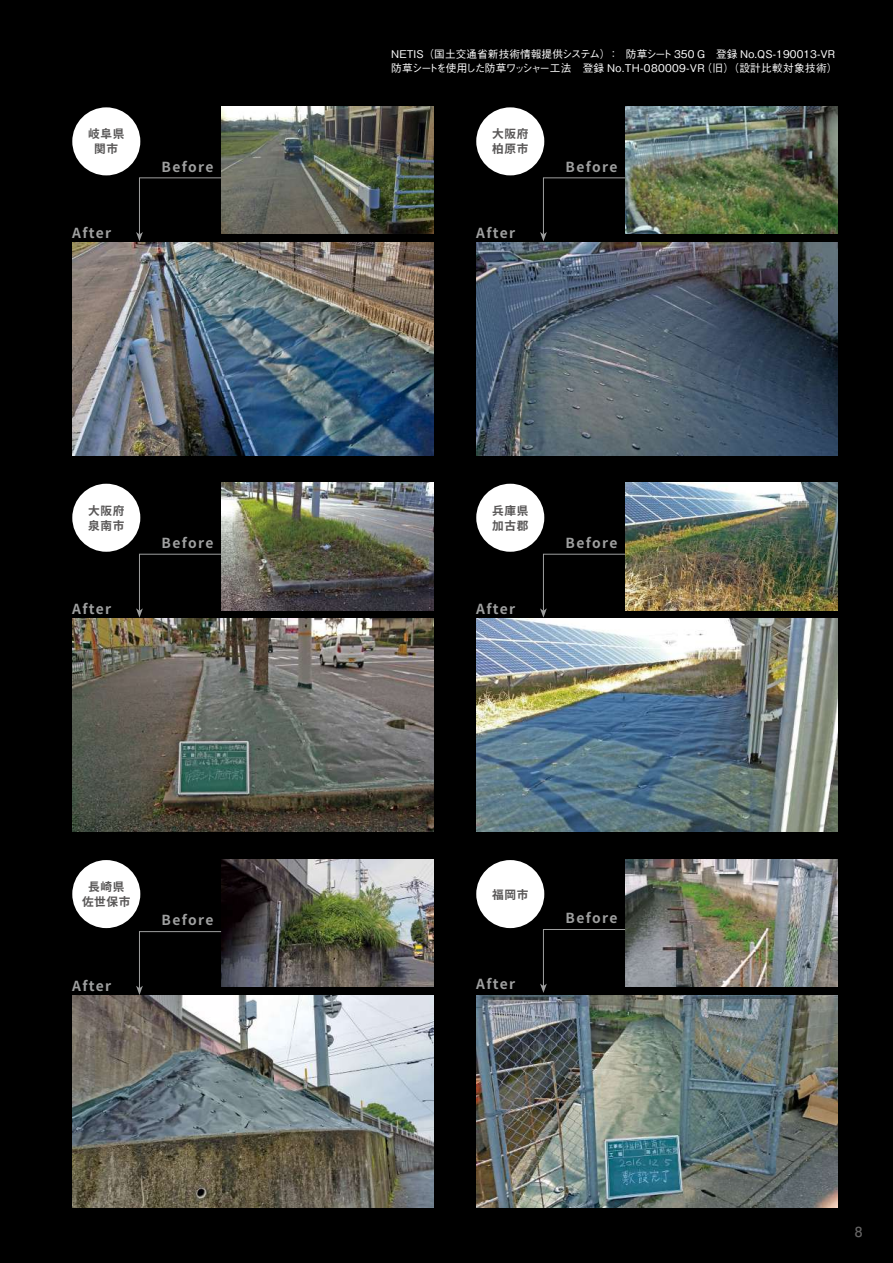
<style>
.page{position:relative;width:893px;height:1263px;background:#000}
.page>*{position:absolute;margin:0;border:0;box-sizing:border-box;transform-origin:0 0}
.t1{font:700 13.8px "Source Han Sans JP";letter-spacing:.095em;color:#9fa0a0}
.t2{font:700 13.8px "Futo Go B101 Pr 6 N";color:#656464}
.t3{font:700 11.7px/14.9px "Source Han Sans JP";letter-spacing:.05em;color:#595757}
.t4{font:500 10.65px/13.8px "Gothic BBB Pr 6 N";letter-spacing:.01em;color:#fff}
</style>
<div class="page">
<img style="left:625px;top:106px;width:213px;height:128px">
<img style="left:625px;top:483px;width:213px;height:127px">
<img style="left:221px;top:106px;width:213px;height:128px">
<img style="left:221px;top:483px;width:213px;height:127px">
<img style="left:221px;top:859px;width:213px;height:127px">
<img style="left:625px;top:859px;width:213px;height:127px">
<img style="left:476px;top:242px;width:362px;height:213px">
<img style="left:476px;top:619px;width:362px;height:212px">
<img style="left:72px;top:242px;width:362px;height:213px">
<img style="left:72px;top:619px;width:362px;height:212px">
<img style="left:72px;top:995px;width:362px;height:213px">
<img style="left:476px;top:995px;width:362px;height:213px">
<div style="left:72px;top:860px;width:68px;height:68px;background:#fff;border-radius:50%"></div>
<div style="left:476px;top:107px;width:68px;height:68px;background:#fff;border-radius:50%"></div>
<div style="left:476px;top:484px;width:68px;height:68px;background:#fff;border-radius:50%"></div>
<div style="left:72px;top:107px;width:68px;height:68px;background:#fff;border-radius:50%"></div>
<div style="left:72px;top:484px;width:68px;height:68px;background:#fff;border-radius:50%"></div>
<div style="left:476px;top:860px;width:68px;height:68px;background:#fff;border-radius:50%"></div>
<svg style="left:136px;top:931px;width:86px;height:64px"></svg>
<svg style="left:540px;top:177px;width:86px;height:64px"></svg>
<svg style="left:540px;top:554px;width:86px;height:64px"></svg>
<svg style="left:136px;top:177px;width:86px;height:64px"></svg>
<svg style="left:136px;top:554px;width:86px;height:64px"></svg>
<svg style="left:540px;top:929px;width:86px;height:64px"></svg>
<p class="t4" style="left:391px;top:47px;width:448px">NETIS（国土交通省新技術情報提供システム）： 防草シート350Ｇ　登録 No.QS-190013-VR防草シートを使用した防草ワッシャー工法　登録 No.TH-080009-VR（旧）（設計比較対象技術）</p>
<p class="t3" style="left:88px;top:127px;width:38px;text-align:center">岐阜県関市</p>
<p class="t3" style="left:492px;top:127px;width:38px">大阪府柏原市</p>
<p class="t1" style="left:162px;top:159px;width:53px">Before</p>
<p class="t1" style="left:566px;top:159px;width:53px">Before</p>
<p class="t1" style="left:72px;top:225px;width:40px">After</p>
<p class="t1" style="left:476px;top:225px;width:40px">After</p>
<p class="t3" style="left:88px;top:503px;width:38px">大阪府泉南市</p>
<p class="t3" style="left:492px;top:503px;width:38px">兵庫県加古郡</p>
<p class="t1" style="left:162px;top:535px;width:53px">Before</p>
<p class="t1" style="left:566px;top:535px;width:53px">Before</p>
<p class="t1" style="left:72px;top:601px;width:40px">After</p>
<p class="t1" style="left:476px;top:601px;width:40px">After</p>
<p class="t3" style="left:82px;top:880px;width:50px;text-align:center">長崎県佐世保市</p>
<p class="t3" style="left:492px;top:887px;width:38px">福岡市</p>
<p class="t1" style="left:72px;top:978px;width:40px">After</p>
<p class="t1" style="left:162px;top:912px;width:53px">Before</p>
<p class="t1" style="left:476px;top:976px;width:40px">After</p>
<p class="t1" style="left:566px;top:910px;width:53px">Before</p>
<p class="t2" style="left:855px;top:1220px;width:9px">8</p>
</div>
